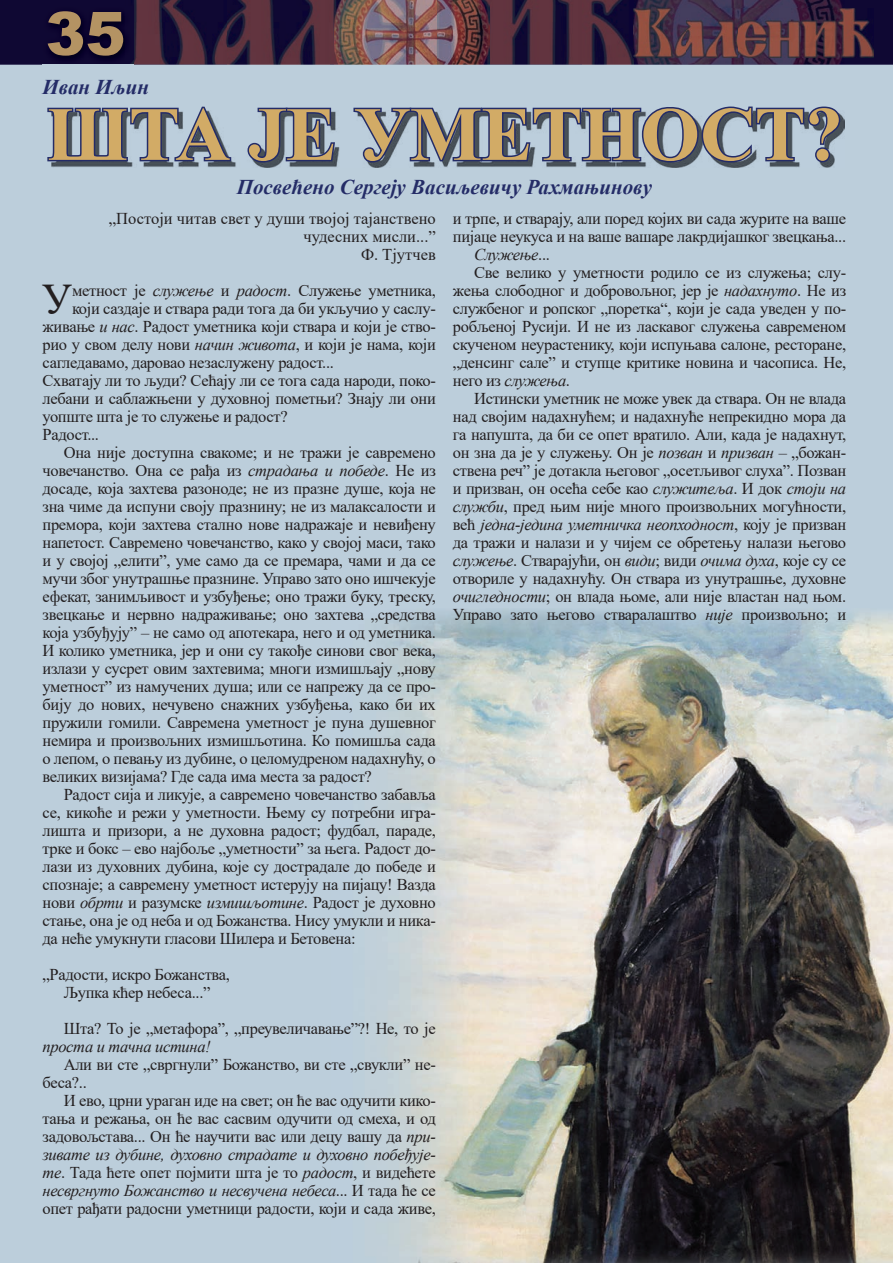
<style>
.page{position:relative;width:893px;height:1263px;background:#fff}
.page>*{position:absolute;margin:0;border:0;box-sizing:border-box;transform-origin:0 0}
.t1{font:700 76.5px "Times New Roman";letter-spacing:-.01em;color:#d2ab66}
.t2{font:43.65px "Times New Roman";color:#231f20}
.t3{font:italic 700 21px "Times New Roman";color:#242c67}
.t4{font:16.5px/18px "Times New Roman";letter-spacing:-.02em;color:#231f20;text-align:center}
.t5{font:italic 16.5px "Times New Roman";letter-spacing:-.02em;color:#231f20}
.t6{font:16.5px/18px "Times New Roman";color:#231f20;text-align:right}
.s1{font-style:normal}
.s2{font-style:italic}
</style>
<div class="page">
<div style="left:0;top:0;width:893px;height:65px;background:#0f0833"></div>
<img style="left:490px;top:0;width:354px;height:65px">
<img style="left:133px;top:0;width:201px;height:65px">
<img style="left:634px;top:8px;width:239px;height:50px">
<img style="left:42px;top:16px;width:84px;height:49px">
<img style="left:126px;top:61px;width:7px;height:4px">
<img style="left:48px;top:11px;width:75px;height:45px">
<img style="left:334px;top:0;width:156px;height:65px">
<div style="left:0;top:65px;width:893px;height:1198px;background:#bccedb"></div>
<img style="left:332px;top:609px;width:561px;height:654px">
<img style="left:52px;top:110px;width:792px;height:57px">
<svg style="left:46px;top:104px;width:187px;height:59px;background:#6e7b93"></svg>
<svg style="left:245px;top:106px;width:92px;height:58px;background:#67738c"></svg>
<svg style="left:352px;top:99px;width:490px;height:66px;background:#758298"></svg>
<p class="t3" style="left:43px;top:72px;width:108px">Иван Иљин</p>
<h1 class="t1" style="left:46px;top:79px;width:799px">ШТА ЈЕ УМЕТНОСТ?</h1>
<p class="t3" style="left:237px;top:172px;width:417px">Посвећено Сергеју Васиљевичу Рахмањинову</p>
<p class="t4" style="left:453px;top:209px;width:395px">и трпе, и стварају, али поред којих ви сада журите на ваше</p>
<p class="t4" style="left:453px;top:227px;width:395px">пијаце неукуса и на ваше вашаре лакрдијашког звецкања...</p>
<p class="t5" style="left:474px;top:243px;width:77px">Служење<span class="s1">...</span></p>
<p class="t4" style="left:474px;top:263px;width:374px">Све велико у уметности родило се из служења; слу-</p>
<p class="t4" style="left:453px;top:281px;width:395px">жења слободног и добровољног, јер је <span class="s2">надахнуто</span>. Не из</p>
<p class="t4" style="left:453px;top:299px;width:395px">службеног и ропског „поретка“, који је сада уведен у по-</p>
<p class="t4" style="left:453px;top:317px;width:395px">робљеној Русији. И не из ласкавог служења савременом</p>
<p class="t4" style="left:453px;top:335px;width:395px">скученом неурастенику, који испуњава салоне, ресторане,</p>
<p class="t4" style="left:453px;top:353px;width:395px">„денсинг сале” и ступце критике новина и часописа. Не,</p>
<p class="t4" style="left:453px;top:371px;width:119px">него из <span class="s2">служења</span>.</p>
<p class="t4" style="left:474px;top:389px;width:374px">Истински уметник не може увек да ствара. Он не влада</p>
<p class="t4" style="left:453px;top:407px;width:395px">над својим надахнућем; и надахнуће непрекидно мора да</p>
<p class="t4" style="left:453px;top:425px;width:395px">га напушта, да би се опет вратило. Али, када је надахнут,</p>
<p class="t4" style="left:453px;top:443px;width:395px">он зна да је у служењу. Он је <span class="s2">позван</span> и <span class="s2">призван</span> – „божан-</p>
<p class="t4" style="left:453px;top:461px;width:395px">ствена реч” је дотакла његовог „осетљивог слуха”. Позван</p>
<p class="t4" style="left:453px;top:479px;width:395px">и призван, он осећа себе као <span class="s2">служитеља</span>. И док <span class="s2">стоји на</span></p>
<p class="t4" style="left:453px;top:497px;width:395px"><span class="s2">служби</span>, пред њим није много произвољних могућности,</p>
<p class="t5" style="left:453px;top:513px;width:395px"><span class="s1">већ</span> једна-једина уметничка неопходност<span class="s1">, коју је призван</span></p>
<p class="t4" style="left:453px;top:533px;width:395px">да тражи и налази и у чијем се обретењу налази његово</p>
<p class="t4" style="left:453px;top:551px;width:395px"><span class="s2">служење</span>. Стварајући, он <span class="s2">види</span>; види <span class="s2">очима духа</span>, које су се</p>
<p class="t4" style="left:453px;top:569px;width:395px">отвориле у надахнућу. Он ствара из унутрашње, духовне</p>
<p class="t4" style="left:453px;top:587px;width:395px"><span class="s2">очигледности</span>; он влада њоме, али није властан над њом.</p>
<p class="t4" style="left:453px;top:605px;width:395px">Управо зато његово стваралаштво <span class="s2">није</span> произвољно; и</p>
<p class="t6" style="left:109px;top:209px;width:328px">„Постоји читав свет у души твојој тајанствено чудесних мисли...”<br>Ф. Тјутчев</p>
<h2 class="t2" style="left:42px;top:269px;width:32px">У</h2>
<p class="t4" style="left:72px;top:281px;width:365px">метност је <span class="s2">служење</span> и <span class="s2">радост</span>. Служење уметника,</p>
<p class="t4" style="left:72px;top:299px;width:365px">који саздаје и ствара ради тога да би укључио у саслу-</p>
<p class="t4" style="left:43px;top:317px;width:395px">живање <span class="s2">и нас</span>. Радост уметника који ствара и који је ство-</p>
<p class="t4" style="left:43px;top:335px;width:395px">рио у свом делу нови <span class="s2">начин живота</span>, и који је нама, који</p>
<p class="t4" style="left:43px;top:353px;width:293px">сагледавамо, даровао незаслужену радост...</p>
<p class="t4" style="left:43px;top:371px;width:395px">Схватају ли то људи? Сећају ли се тога сада народи, поко-</p>
<p class="t4" style="left:43px;top:389px;width:395px">лебани и саблажњени у духовној пометњи? Знају ли они</p>
<p class="t4" style="left:43px;top:407px;width:247px">уопште шта је то служење и радост?</p>
<p class="t4" style="left:43px;top:425px;width:58px">Радост...</p>
<p class="t4" style="left:64px;top:443px;width:374px">Она није доступна свакоме; и не тражи је савремено</p>
<p class="t4" style="left:43px;top:461px;width:395px">човечанство. Она се рађа из <span class="s2">страдања и победе</span>. Не из</p>
<p class="t4" style="left:43px;top:479px;width:395px">досаде, која захтева разоноде; не из празне душе, која не</p>
<p class="t4" style="left:43px;top:497px;width:395px">зна чиме да испуни своју празнину; не из малаксалости и</p>
<p class="t4" style="left:43px;top:515px;width:395px">премора, који захтева стално нове надражаје и невиђену</p>
<p class="t4" style="left:43px;top:533px;width:395px">напетост. Савремено човечанство, како у својој маси, тако</p>
<p class="t4" style="left:43px;top:551px;width:395px">и у својој „елити”, уме само да се премара, чами и да се</p>
<p class="t4" style="left:43px;top:569px;width:395px">мучи због унутрашње празнине. Управо зато оно ишчекује</p>
<p class="t4" style="left:43px;top:587px;width:395px">ефекат, занимљивост и узбуђење; оно тражи буку, треску,</p>
<p class="t4" style="left:43px;top:605px;width:395px">звецкање и нервно надраживање; оно захтева „средства</p>
<p class="t4" style="left:43px;top:623px;width:395px">која узбуђују” – не само од апотекара, него и од уметника.</p>
<p class="t4" style="left:43px;top:641px;width:395px">И колико уметника, јер и они су такође синови свог века,</p>
<p class="t4" style="left:43px;top:659px;width:395px">излази у сусрет овим захтевима; многи измишљају „нову</p>
<p class="t4" style="left:43px;top:677px;width:395px">уметност” из намучених душа; или се напрежу да се про-</p>
<p class="t4" style="left:43px;top:695px;width:395px">бију до нових, нечувено снажних узбуђења, како би их</p>
<p class="t4" style="left:43px;top:713px;width:395px">пружили гомили. Савремена уметност је пуна душевног</p>
<p class="t4" style="left:43px;top:731px;width:395px">немира и произвољних измишљотина. Ко помишља сада</p>
<p class="t4" style="left:43px;top:749px;width:395px">о лепом, о певању из дубине, о целомудреном надахнућу, о</p>
<p class="t4" style="left:43px;top:767px;width:331px">великих визијама? Где сада има места за радост?</p>
<p class="t4" style="left:64px;top:785px;width:374px">Радост сија и ликује, а савремено човечанство забавља</p>
<p class="t4" style="left:43px;top:803px;width:395px">се, кикоће и режи у уметности. Њему су потребни игра-</p>
<p class="t4" style="left:43px;top:821px;width:395px">лишта и призори, а не духовна радост; фудбал, параде,</p>
<p class="t4" style="left:43px;top:839px;width:395px">трке и бокс – ево најбоље „уметности” за њега. Радост до-</p>
<p class="t4" style="left:43px;top:857px;width:395px">лази из духовних дубина, које су дострадале до победе и</p>
<p class="t4" style="left:43px;top:875px;width:395px">спознаје; а савремену уметност истерују на пијацу! Вазда</p>
<p class="t4" style="left:43px;top:893px;width:395px">нови <span class="s2">обрти</span> и разумске <span class="s2">измишљотине</span>. Радост је духовно</p>
<p class="t4" style="left:43px;top:911px;width:395px">стање, она је од неба и од Божанства. Нису умукли и ника-</p>
<p class="t4" style="left:43px;top:929px;width:315px">да неће умукнути гласови Шилера и Бетовена:</p>
<p class="t4" style="left:43px;top:965px;width:189px">„Радости, искро Божанства,<br>Љупка кћер небеса...”</p>
<p class="t4" style="left:64px;top:1019px;width:374px">Шта? То је „метафора”, „преувеличавање”?! Не, то је</p>
<p class="t5" style="left:43px;top:1035px;width:170px">проста и тачна истина!</p>
<p class="t4" style="left:43px;top:1055px;width:395px;text-align:left;text-indent:21px">Али ви сте „свргнули” Божанство, ви сте „свукли” не&shy;беса?..</p>
<p class="t4" style="left:43px;top:1091px;width:395px;text-align:justify;text-indent:21px">И ево, црни ураган иде на свет; он ће вас одучити кико&shy;тања и режања, он ће вас сасвим одучити од смеха, и од задовољстава... Он ће научити вас или децу вашу да <span class="s2">при&shy;зивате из дубине, духовно страдате и духовно побеђује&shy;те</span>. Тада ћете опет појмити шта је то <span class="s2">радост</span>, и видећете <span class="s2">несвргнуто Божанство и несвучена небеса</span>... И тада ће се опет рађати радосни уметници радости, који и сада живе,</p>
</div>
